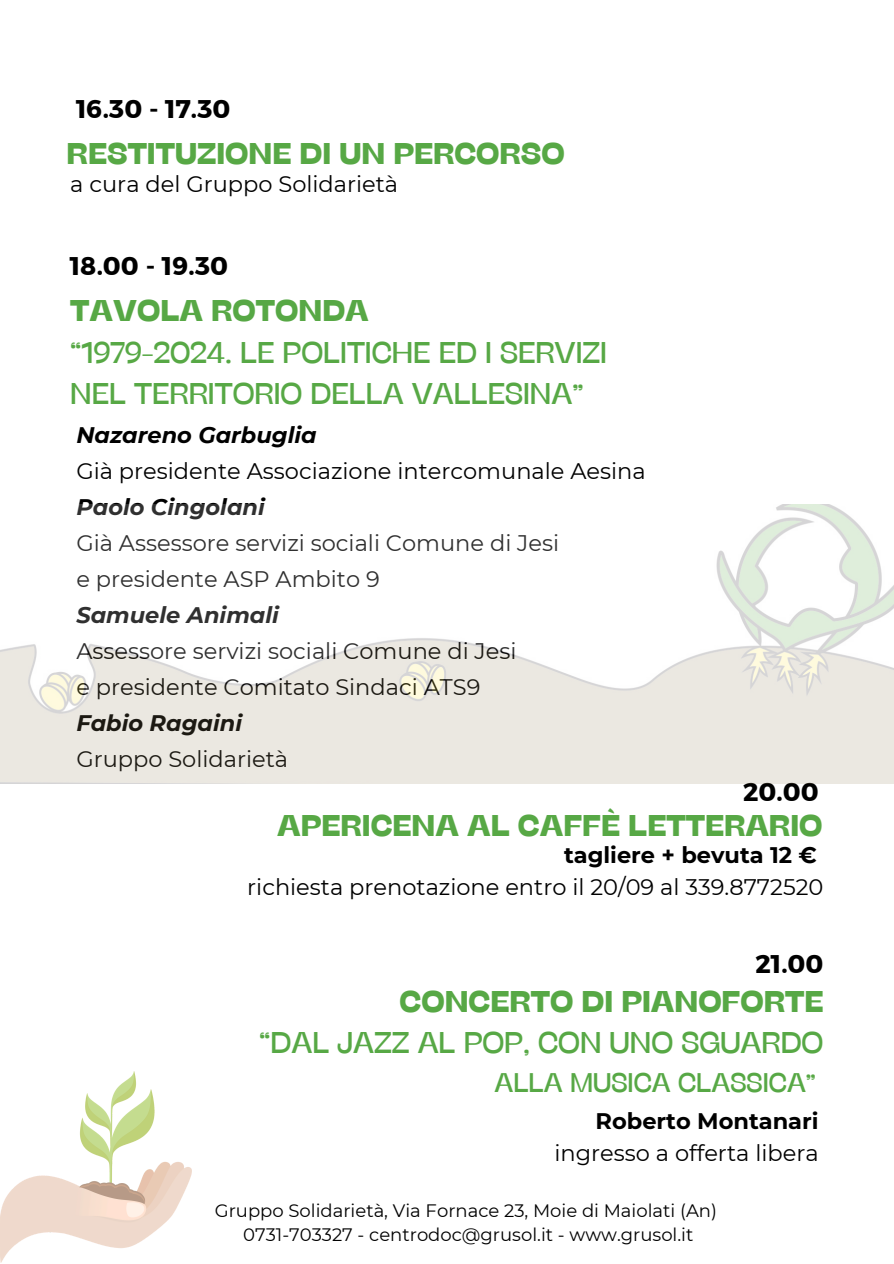
<style>
.page{position:relative;width:894px;height:1264px;background:#fff}
.page>*{position:absolute;margin:0;border:0;box-sizing:border-box;transform-origin:0 0}
.t1{font:30px/41.7px "Stinger Fit";color:#57a845}
.t2{font:700 30px "Stinger Fit";color:#57a845}
.t3{font:27px "Stinger Fit";color:#57a845}
.t4{font:25.5px "Kief Montaser Bold";color:#000}
.t5{font:22.5px/36px "Montserrat";color:#000}
.t6{font:700 22.5px "Montserrat";color:#000}
.t7{font:18px "Montserrat";color:#000}
.s1{font-weight:700}
.s2{font-weight:700;font-style:italic}
</style>
<div class="page">
<img style="left:0;top:1071px;width:191px;height:191px">
<img style="left:0;top:505px;width:893px;height:279px">
<h2 class="t4" style="left:76px;top:94px;width:156px">16.30 - 17.30</h2>
<h4 class="t2" style="left:67px;top:135px;width:499px">RESTITUZIONE DI UN PERCORSO</h4>
<p class="t5" style="left:70px;top:166px;width:329px">a cura del Gruppo Solidarietà</p>
<h4 class="t4" style="left:70px;top:250px;width:159px">18.00 - 19.30</h4>
<p class="t1" style="left:70px;top:288px;width:538px"><span class="s1">TAVOLA ROTONDA<br></span>“1979-2024. LE POLITICHE ED I SERVIZI<br>NEL TERRITORIO DELLA VALLESINA”</p>
<h3 class="t5" style="left:76px;top:417px;width:571px"><span class="s2">Nazareno Garbuglia<br></span>Già presidente Associazione intercomunale Aesina<br><span class="s2">Paolo Cingolani<br></span>Già Assessore servizi sociali Comune di Jesi<br>e presidente ASP Ambito 9<br><span class="s2">Samuele Animali<br></span>Assessore servizi sociali Comune di Jesi<br>e presidente Comitato Sindaci ATS9<br><span class="s2">Fabio Ragaini</span></h3>
<h1 class="t5" style="left:76px;top:741px;width:213px">Gruppo Solidarietà</h1>
<h4 class="t4" style="left:743px;top:775px;width:77px">20.00</h4>
<p class="t2" style="left:277px;top:806px;width:546px">APERICENA AL CAFFÈ LETTERARIO</p>
<h3 class="t6" style="left:564px;top:841px;width:254px">tagliere + bevuta 12 €</h3>
<h1 class="t5" style="left:247px;top:868px;width:577px">richiesta prenotazione entro il 20/09 al 339.8772520</h1>
<h2 class="t4" style="left:755px;top:948px;width:69px">21.00</h2>
<h3 class="t1" style="left:259px;top:979px;width:565px;text-align:right"><span class="s1">CONCERTO DI PIANOFORTE<br></span>“DAL JAZZ AL POP, CON UNO SGUARDO</h3>
<h3 class="t3" style="left:494px;top:1065px;width:323px">ALLA MUSICA CLASSICA”</h3>
<p class="t5" style="left:554px;top:1105px;width:266px;line-height:31.5px;text-align:right"><span class="s1">Roberto Montanari </span>ingresso a offerta libera</p>
<p class="t7" style="left:215px;top:1199px;width:503px">Gruppo Solidarietà, Via Fornace 23, Moie di Maiolati (An)</p>
<h4 class="t7" style="left:243px;top:1223px;width:451px">0731-703327 - centrodoc@grusol.it - www.grusol.it</h4>
</div>
